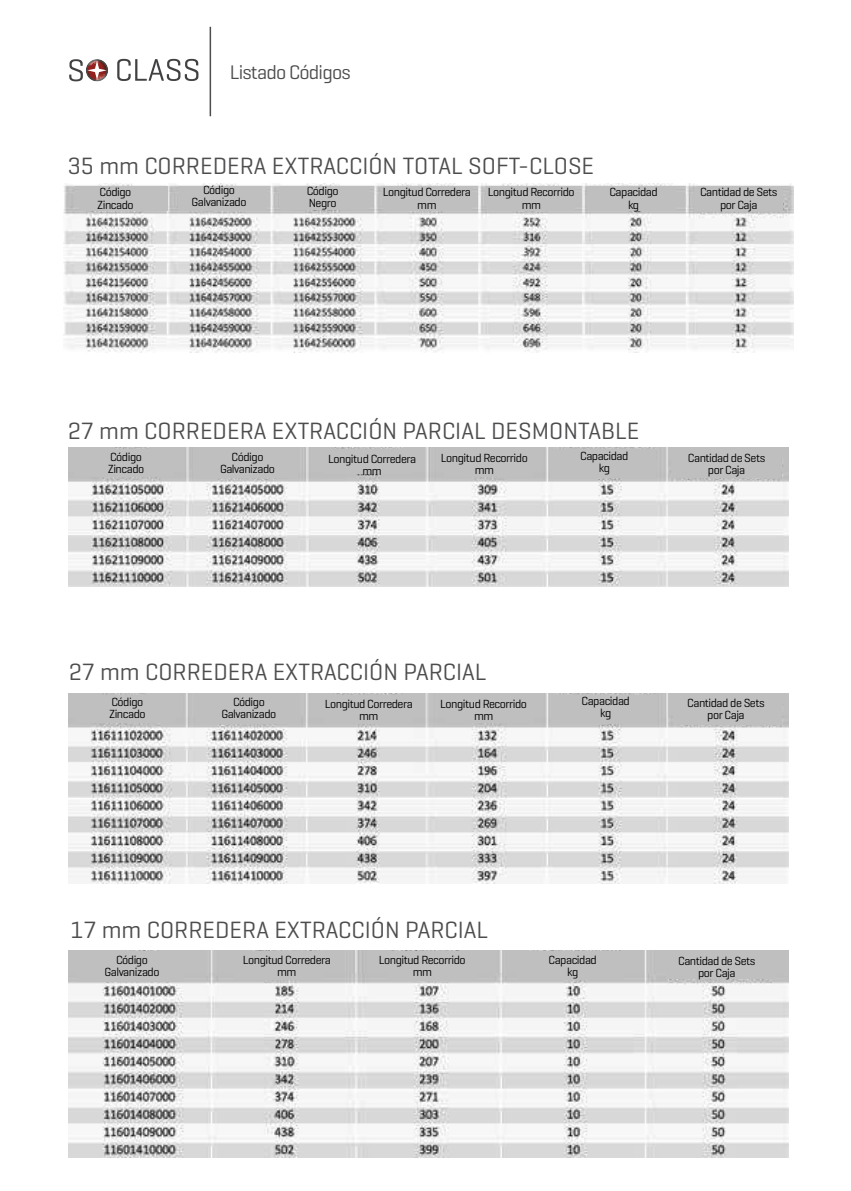
<style>
.page{position:relative;width:851px;height:1191px;background:#fff}
.page>*{position:absolute;margin:0;border:0;box-sizing:border-box;transform-origin:0 0}
.t1{font:24px "Geogrotesque";color:#4d4d4f}
.t2{font:20px "Geogrotesque";letter-spacing:-.04em;color:#4d4d4f}
.t3{font:12px/12px "Geogrotesque";letter-spacing:-.04em;color:#000;text-align:center}
</style>
<div class="page">
<img style="left:64px;top:184px;width:729px;height:168px">
<img style="left:69px;top:447px;width:719px;height:139px">
<img style="left:69px;top:693px;width:719px;height:190px">
<img style="left:69px;top:950px;width:719px;height:207px">
<hr style="left:210px;top:27px;width:1px;height:89px;background:#4d4d4f">
<svg style="left:117px;top:59px;width:81px;height:22px"></svg>
<svg style="left:69px;top:59px;width:39px;height:22px"></svg>
<div style="left:179px;top:186px;width:88px;height:25px;background:#c0bfbf"></div>
<div style="left:280px;top:186px;width:89px;height:24px;background:#c0bfbf"></div>
<div style="left:383px;top:186px;width:89px;height:24px;background:#c0bfbf"></div>
<div style="left:486px;top:186px;width:88px;height:25px;background:#c0bfbf"></div>
<div style="left:587px;top:186px;width:89px;height:25px;background:#c0bfbf"></div>
<div style="left:694px;top:187px;width:88px;height:24px;background:#c0bfbf"></div>
<div style="left:79px;top:186px;width:88px;height:25px;background:#c0bfbf"></div>
<div style="left:195px;top:693px;width:104px;height:30px;background:#c0bfbf"></div>
<div style="left:325px;top:695px;width:88px;height:28px;background:#c0bfbf"></div>
<div style="left:445px;top:693px;width:89px;height:29px;background:#c0bfbf"></div>
<div style="left:552px;top:695px;width:105px;height:28px;background:#c0bfbf"></div>
<div style="left:673px;top:695px;width:108px;height:29px;background:#c0bfbf"></div>
<div style="left:76px;top:695px;width:99px;height:27px;background:#c0bfbf"></div>
<div style="left:78px;top:951px;width:104px;height:30px;background:#c0bfbf"></div>
<div style="left:234px;top:951px;width:89px;height:29px;background:#c0bfbf"></div>
<div style="left:388px;top:951px;width:89px;height:29px;background:#c0bfbf"></div>
<div style="left:519px;top:951px;width:105px;height:28px;background:#c0bfbf"></div>
<div style="left:666px;top:952px;width:108px;height:27px;background:#c0bfbf"></div>
<div style="left:194px;top:448px;width:104px;height:30px;background:#c0bfbf"></div>
<div style="left:323px;top:449px;width:89px;height:25px;background:#c0bfbf"></div>
<div style="left:444px;top:448px;width:89px;height:29px;background:#c0bfbf"></div>
<div style="left:550px;top:449px;width:106px;height:29px;background:#c0bfbf"></div>
<div style="left:672px;top:451px;width:108px;height:27px;background:#c0bfbf"></div>
<div style="left:74px;top:449px;width:100px;height:28px;background:#c0bfbf"></div>
<h2 class="t2" style="left:230px;top:61px;width:123px">Listado Códigos</h2>
<h1 class="t1" style="left:68px;top:153px;width:528px">35 mm CORREDERA EXTRACCIÓN TOTAL SOFT-CLOSE</h1>
<p class="t3" style="left:97px;top:186px;width:38px;text-align:left">Código<br>Zincado</p>
<p class="t3" style="left:192px;top:184px;width:57px">Código<br>Galvanizado</p>
<p class="t3" style="left:307px;top:185px;width:33px;text-align:left">Código<br>Negro</p>
<p class="t3" style="left:383px;top:186px;width:89px">Longitud Corredera mm</p>
<p class="t3" style="left:488px;top:186px;width:88px">Longitud Recorrido mm</p>
<p class="t3" style="left:609px;top:186px;width:50px">Capacidad kg</p>
<p class="t3" style="left:700px;top:186px;width:79px">Cantidad de Sets por Caja</p>
<h1 class="t1" style="left:68px;top:418px;width:573px">27 mm CORREDERA EXTRACCIÓN PARCIAL DESMONTABLE</h1>
<p class="t3" style="left:108px;top:450px;width:38px;text-align:left">Código<br>Zincado</p>
<p class="t3" style="left:220px;top:450px;width:57px">Código<br>Galvanizado</p>
<p class="t3" style="left:328px;top:452px;width:89px">Longitud Corredera mm</p>
<p class="t3" style="left:441px;top:452px;width:88px">Longitud Recorrido mm</p>
<p class="t3" style="left:580px;top:450px;width:50px">Capacidad kg</p>
<p class="t3" style="left:688px;top:451px;width:79px">Cantidad de Sets por Caja</p>
<h1 class="t1" style="left:69px;top:659px;width:419px">27 mm CORREDERA EXTRACCIÓN PARCIAL</h1>
<p class="t3" style="left:109px;top:696px;width:38px;text-align:left">Código<br>Zincado</p>
<p class="t3" style="left:221px;top:696px;width:57px">Código<br>Galvanizado</p>
<p class="t3" style="left:325px;top:698px;width:89px">Longitud Corredera mm</p>
<p class="t3" style="left:440px;top:698px;width:88px">Longitud Recorrido mm</p>
<p class="t3" style="left:581px;top:695px;width:50px">Capacidad kg</p>
<p class="t3" style="left:687px;top:697px;width:79px">Cantidad de Sets por Caja</p>
<h1 class="t1" style="left:70px;top:916px;width:419px">17 mm CORREDERA EXTRACCIÓN PARCIAL</h1>
<p class="t3" style="left:105px;top:954px;width:57px">Código<br>Galvanizado</p>
<p class="t3" style="left:243px;top:954px;width:89px">Longitud Corredera mm</p>
<p class="t3" style="left:379px;top:954px;width:88px">Longitud Recorrido mm</p>
<p class="t3" style="left:549px;top:953px;width:50px">Capacidad kg</p>
<p class="t3" style="left:678px;top:954px;width:79px">Cantidad de Sets por Caja</p>
</div>
